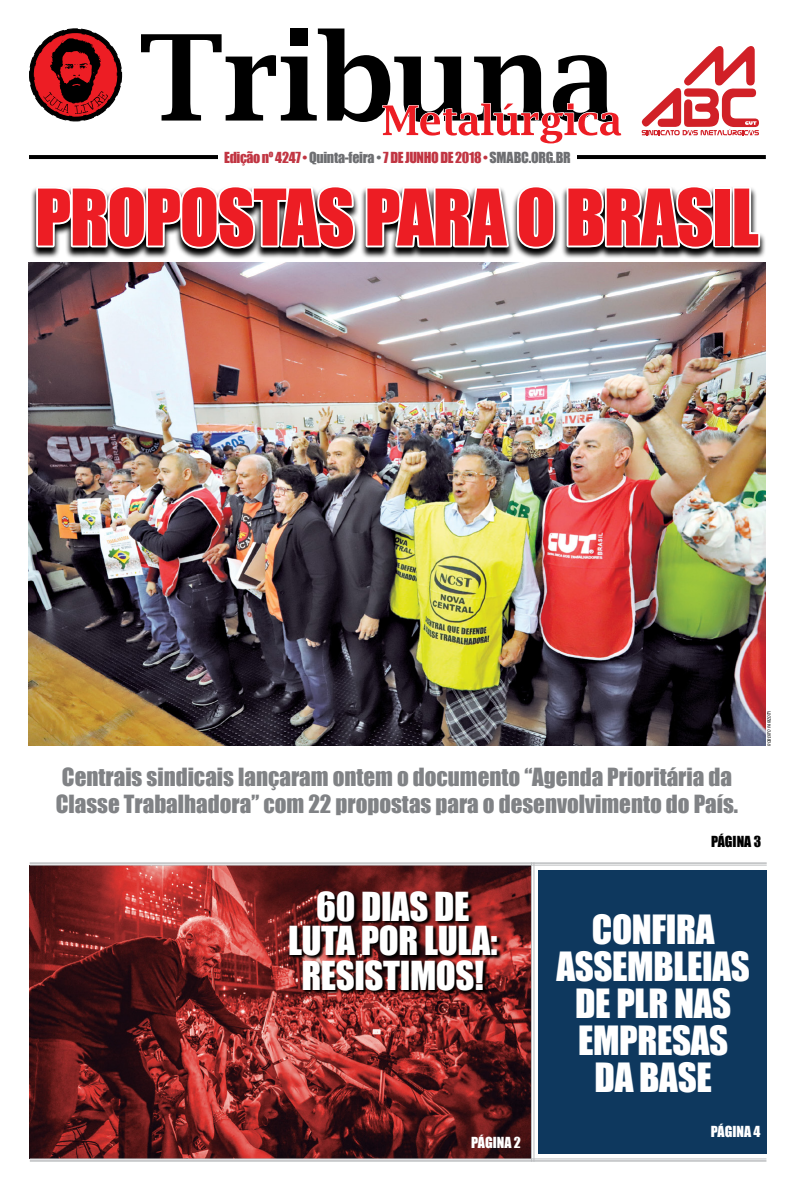
<style>
.page{position:relative;width:794px;height:1191px;background:#fff}
.page>*{position:absolute;margin:0;border:0;box-sizing:border-box;transform-origin:0 0}
.t1{font:72px "Impact";letter-spacing:-.02em;color:#ed1d24}
.t2{font:37px/37px "Impact";letter-spacing:-.01em;color:#fff;text-align:center}
.t3{font:36.7px/34.3px "Impact";letter-spacing:-.01em;color:#fff;text-align:center}
.t4{font:23px/27px "Impact";color:#808285}
.t5{font:14px "Impact";letter-spacing:-.02em;color:#c13542}
.t6{font:14px "Impact";color:#fff}
.t7{font:14px "Impact";color:#000}
.t8{font:italic condensed 4.4px "Swiss 721 BT";letter-spacing:-.01em;color:#000}
.s1{color:#6d6e71}
</style>
<div class="page">
<img style="left:30px;top:866px;width:501px;height:292px">
<div style="left:539px;top:870px;width:228px;height:283px;background:#0e385e"></div>
<hr style="left:29px;top:155px;width:737px;height:4px;background:#000">
<svg style="left:141px;top:29px;width:481px;height:115px"></svg>
<svg style="left:641px;top:46px;width:118px;height:89px"></svg>
<div style="left:218px;top:151px;width:358px;height:12px;background:#fff"></div>
<svg style="left:29px;top:28px;width:93px;height:94px"></svg>
<img style="left:28px;top:262px;width:737px;height:483px">
<svg style="left:31px;top:189px;width:734px;height:70px"></svg>
<svg style="left:34px;top:188px;width:324px;height:63px"></svg>
<svg style="left:364px;top:188px;width:193px;height:63px"></svg>
<svg style="left:564px;top:188px;width:152px;height:63px"></svg>
<div style="left:713px;top:187px;width:19px;height:60px;border:4px solid #fff"></div>
<svg style="left:730px;top:187px;width:32px;height:62px"></svg>
<hr style="left:531px;top:862px;width:1px;height:299px;background:#bcbec0">
<hr style="left:534px;top:862px;width:1px;height:299px;background:#bcbec0">
<hr style="left:30px;top:862px;width:736px;height:2px;background:#bcbec0">
<hr style="left:30px;top:865px;width:736px;height:1px;background:#bcbec0">
<hr style="left:30px;top:1160px;width:736px;height:1px;background:#bcbec0">
<hr style="left:30px;top:1158px;width:736px;height:1px;background:#bcbec0">
<svg style="left:289px;top:891px;width:213px;height:103px"></svg>
<p class="t5" style="left:224px;top:146px;width:348px">Edição nº 4247 • <span class="s1">Quinta-feira •</span> 7 de junho de 2018 • <span class="s1">smabc.org.br</span></p>
<h1 class="t1" style="left:35px;top:161px;width:725px">Propostas para o Brasil</h1>
<p class="t4" style="left:56px;top:762px;width:684px">Centrais sindicais lançaram ontem o documento “Agenda Prioritária da<br>Classe Trabalhadora” com 22 propostas para o desenvolvimento do País.</p>
<p class="t8" style="left:766px;top:745px;width:36px;rotate:-90deg">roberto parizotti</p>
<h3 class="t3" style="left:288px;top:888px;width:211px">60 dias de luta por Lula: resistimos!</h3>
<p class="t6" style="left:471px;top:1131px;width:51px">Página 2</p>
<p class="t7" style="left:711px;top:830px;width:52px">Página 3</p>
<h2 class="t2" style="left:556px;top:910px;width:195px">Confira assembleias de PLR nas empresas da base</h2>
<p class="t6" style="left:711px;top:1120px;width:51px">Página 4</p>
</div>
